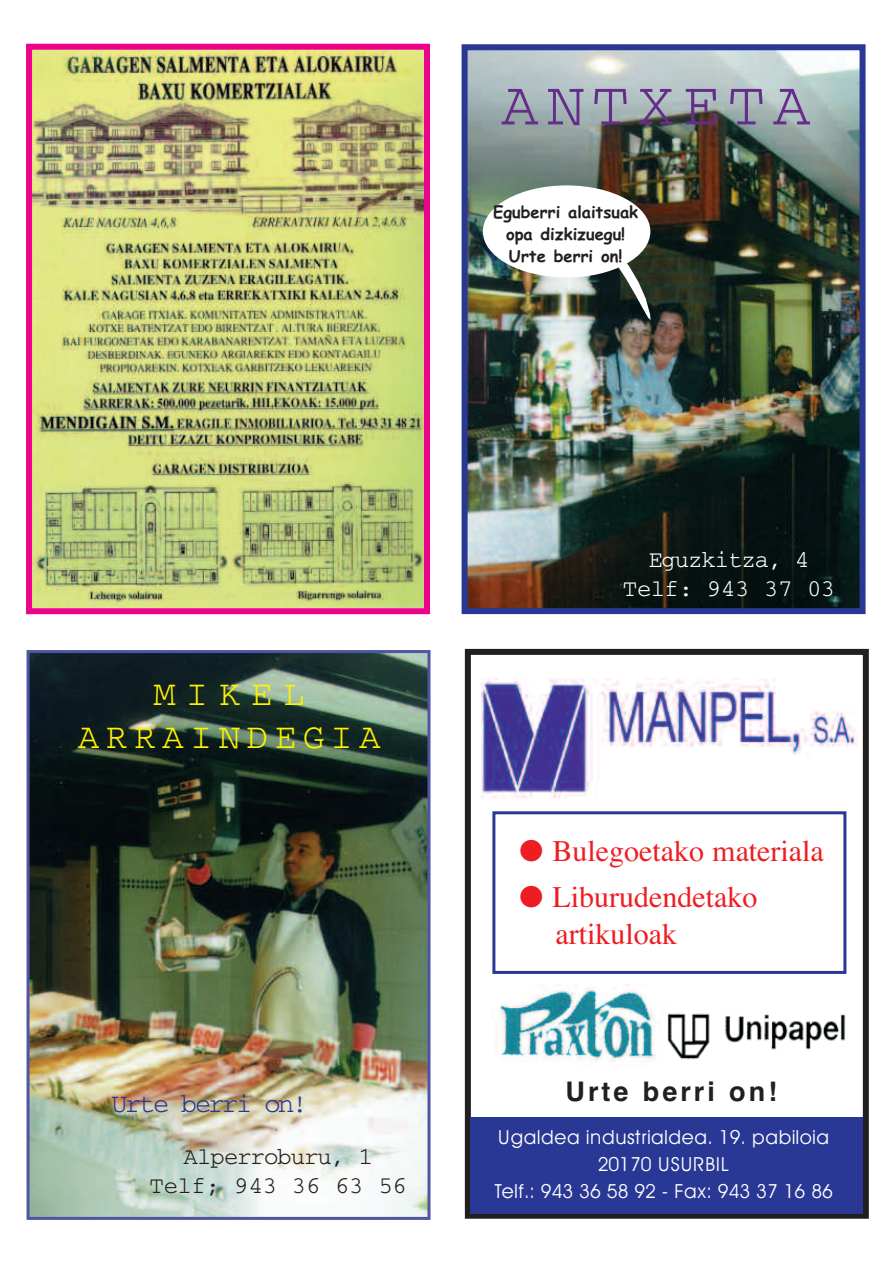
<style>
.page{position:relative;width:893px;height:1263px;background:#fff}
.page>*{position:absolute;margin:0;border:0;box-sizing:border-box;transform-origin:0 0}
.t1{font:63px "Courier";letter-spacing:.12em;color:#642d89}
.t2{font:36px/43.2px "Courier";letter-spacing:.18em;color:#fff101;text-align:center}
.t3{font:30px/37.2px "Times";color:#ee1d23}
.t4{font:27px "Courier";letter-spacing:-.09em;color:#293795}
.t5{font:700 27px "Helvetica";letter-spacing:.11em;color:#231f20}
.t6{font:24px/28.8px "Courier";letter-spacing:-.04em;color:#231f20;text-align:center}
.t7{font:24px/28.8px "Courier";letter-spacing:-.045em;color:#fff;text-align:center}
.t8{font:19.5px/27px "Avant Garde";color:#fff;text-align:center}
.t9{font:700 16.5px/21.6px "Comic Sans MS";color:#231f20;text-align:center}
</style>
<div class="page">
<img style="left:469px;top:51px;width:389px;height:556px">
<div style="left:462px;top:44px;width:403px;height:570px;border:6px solid #293795"></div>
<img style="left:550px;top:193px;width:100px;height:127px">
<div style="left:483px;top:185px;width:167px;height:92px;background:#fff;border-radius:50%"></div>
<img style="left:33px;top:51px;width:390px;height:556px">
<div style="left:26px;top:44px;width:404px;height:570px;border:6px solid #ed028c"></div>
<img style="left:31px;top:654px;width:395px;height:562px">
<div style="left:27px;top:650px;width:403px;height:570px;border:3px solid #4f54a4"></div>
<div style="left:465px;top:649px;width:404px;height:570px;border:6px solid #231f20"></div>
<img style="left:481px;top:678px;width:377px;height:142px">
<div style="left:494px;top:813px;width:351px;height:159px;background:#fff"></div>
<div style="left:492px;top:811px;width:354px;height:163px;border:3px solid #293795"></div>
<img style="left:491px;top:984px;width:165px;height:79px">
<img style="left:667px;top:1013px;width:179px;height:47px">
<div style="left:470px;top:1117px;width:392px;height:96px;background:#293795"></div>
<h1 class="t1" style="left:501px;top:85px;width:311px">ANTXETA</h1>
<p class="t9" style="left:493px;top:202px;width:146px">Eguberri alaitsuak opa dizkizuegu!<br>Urte berri on!</p>
<h2 class="t2" style="left:78px;top:674px;width:304px">MIKEL<br>ARRAINDEGIA</h2>
<h3 class="t4" style="left:112px;top:1095px;width:198px">Urte berri on!</h3>
<p class="t6" style="left:149px;top:1144px;width:259px">Alperroburu, 1<br>Telf; 943 36 63 56</p>
<p class="t7" style="left:623px;top:546px;width:214px">Eguzkitza, 4<br>Telf: 943 37 03</p>
<h3 class="t3" style="left:519px;top:832px;width:306px">● Bulegoetako materiala</h3>
<h3 class="t3" style="left:555px;top:878px;width:203px;text-indent:-36px">● Liburudendetako artikuloak</h3>
<h3 class="t5" style="left:566px;top:1075px;width:213px">Urte berri on!</h3>
<p class="t8" style="left:494px;top:1123px;width:340px">Ugaldea industrialdea. 19. pabiloia<br>20170 USURBIL<br>Telf.: 943 36 58 92 - Fax: 943 37 16 86</p>
</div>
